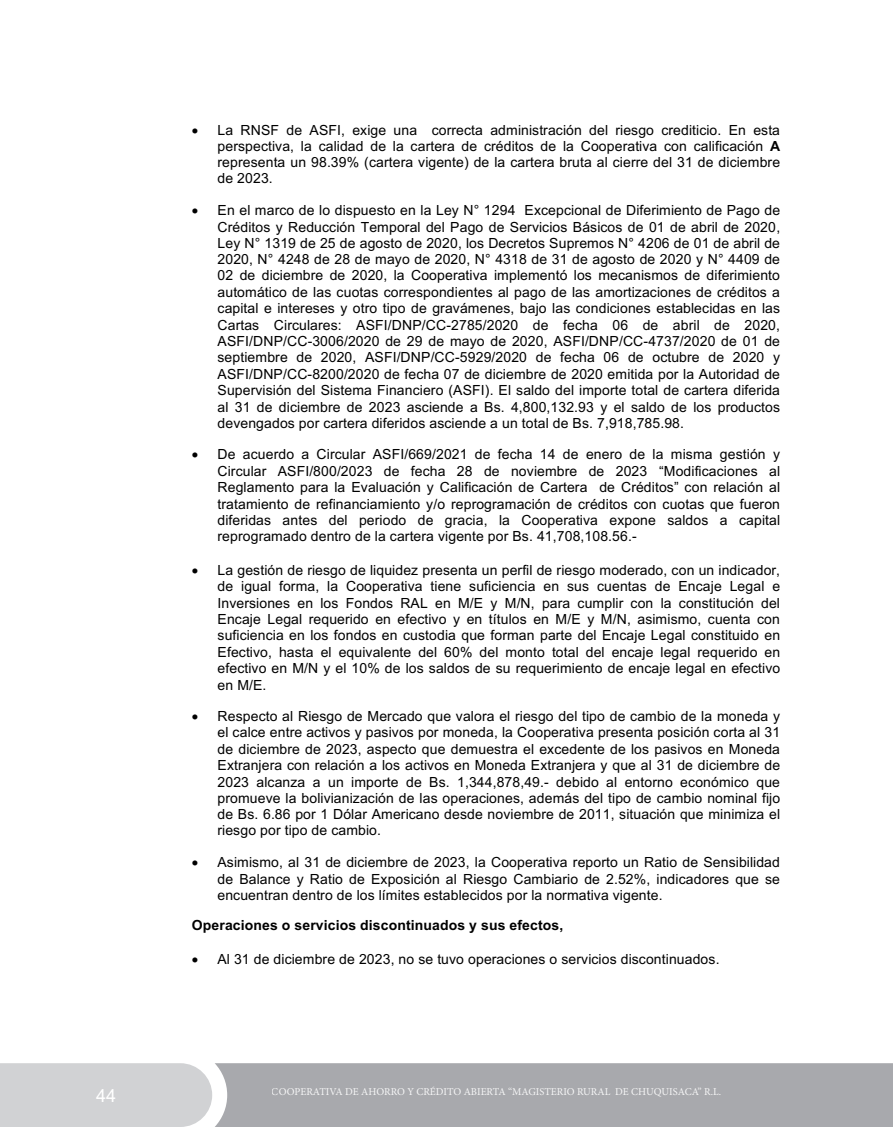
<style>
.page{position:relative;width:893px;height:1127px;background:#fff}
.page>*{position:absolute;margin:0;border:0;box-sizing:border-box;transform-origin:0 0}
.t1{font:18px "Arial";color:#fff}
.t2{font:13.95px/16.4px "Arial";letter-spacing:.01em;color:#000;text-align:justify}
.t3{font:700 13.95px "Arial";letter-spacing:.01em;color:#000}
.t4{font:10.5px "Minion Pro";color:#fff}
.s1{font-weight:700}
</style>
<div class="page">
<div style="left:215px;top:1063px;width:677px;height:64px;background:#a8a9ad"></div>
<div style="left:0;top:1063px;width:212px;height:64px;background:#d1d2d4"></div>
<svg style="left:892px;top:1063px;width:1px;height:64px"></svg>
<p class="t2" style="left:218px;top:121px;width:564px;text-indent:-26px">• La RNSF de ASFI, exige una correcta administración del riesgo crediticio. En esta perspectiva, la calidad de la cartera de créditos de la Cooperativa con calificación <span class="s1">A </span>representa un 98.39% (cartera vigente) de la cartera bruta al cierre del 31 de diciembre de 2023.</p>
<p class="t2" style="left:217px;top:202px;width:564px;text-indent:-26px">• En el marco de lo dispuesto en la Ley N° 1294 Excepcional de Diferimiento de Pago de Créditos y Reducción Temporal del Pago de Servicios Básicos de 01 de abril de 2020, Ley N° 1319 de 25 de agosto de 2020, los Decretos Supremos N° 4206 de 01 de abril de 2020, N° 4248 de 28 de mayo de 2020, N° 4318 de 31 de agosto de 2020 y N° 4409 de 02 de diciembre de 2020, la Cooperativa implementó los mecanismos de diferimiento automático de las cuotas correspondientes al pago de las amortizaciones de créditos a capital e intereses y otro tipo de gravámenes, bajo las condiciones establecidas en las Cartas Circulares: ASFI/DNP/CC-2785/2020 de fecha 06 de abril de 2020, ASFI/DNP/CC-3006/2020 de 29 de mayo de 2020, ASFI/DNP/CC-4737/2020 de 01 de septiembre de 2020, ASFI/DNP/CC-5929/2020 de fecha 06 de octubre de 2020 y ASFI/DNP/CC-8200/2020 de fecha 07 de diciembre de 2020 emitida por la Autoridad de Supervisión del Sistema Financiero (ASFI). El saldo del importe total de cartera diferida al 31 de diciembre de 2023 asciende a Bs. 4,800,132.93 y el saldo de los productos devengados por cartera diferidos asciende a un total de Bs. 7,918,785.98.</p>
<p class="t2" style="left:217px;top:446px;width:564px;text-indent:-26px">• De acuerdo a Circular ASFI/669/2021 de fecha 14 de enero de la misma gestión y Circular ASFI/800/2023 de fecha 28 de noviembre de 2023 “Modificaciones al Reglamento para la Evaluación y Calificación de Cartera de Créditos” con relación al tratamiento de refinanciamiento y/o reprogramación de créditos con cuotas que fueron diferidas antes del periodo de gracia, la Cooperativa expone saldos a capital reprogramado dentro de la cartera vigente por Bs. 41,708,108.56.-</p>
<p class="t2" style="left:218px;top:562px;width:564px;text-indent:-26px">• La gestión de riesgo de liquidez presenta un perfil de riesgo moderado, con un indicador, de igual forma, la Cooperativa tiene suficiencia en sus cuentas de Encaje Legal e Inversiones en los Fondos RAL en M/E y M/N, para cumplir con la constitución del Encaje Legal requerido en efectivo y en títulos en M/E y M/N, asimismo, cuenta con suficiencia en los fondos en custodia que forman parte del Encaje Legal constituido en Efectivo, hasta el equivalente del 60% del monto total del encaje legal requerido en efectivo en M/N y el 10% de los saldos de su requerimiento de encaje legal en efectivo en M/E.</p>
<p class="t2" style="left:217px;top:708px;width:564px;text-indent:-26px">• Respecto al Riesgo de Mercado que valora el riesgo del tipo de cambio de la moneda y el calce entre activos y pasivos por moneda, la Cooperativa presenta posición corta al 31 de diciembre de 2023, aspecto que demuestra el excedente de los pasivos en Moneda Extranjera con relación a los activos en Moneda Extranjera y que al 31 de diciembre de 2023 alcanza a un importe de Bs. 1,344,878,49.- debido al entorno económico que promueve la bolivianización de las operaciones, además del tipo de cambio nominal fijo de Bs. 6.86 por 1 Dólar Americano desde noviembre de 2011, situación que minimiza el riesgo por tipo de cambio.</p>
<p class="t2" style="left:217px;top:854px;width:564px;text-indent:-26px">• Asimismo, al 31 de diciembre de 2023, la Cooperativa reporto un Ratio de Sensibilidad de Balance y Ratio de Exposición al Riesgo Cambiario de 2.52%, indicadores que se encuentran dentro de los límites establecidos por la normativa vigente.</p>
<p class="t3" style="left:192px;top:915px;width:373px">Operaciones o servicios discontinuados y sus efectos,</p>
<p class="t2" style="left:192px;top:951px;width:529px">• Al 31 de diciembre de 2023, no se tuvo operaciones o servicios discontinuados.</p>
<p class="t1" style="left:96px;top:1083px;width:22px">44</p>
<p class="t4" style="left:272px;top:1084px;width:451px">COOPERATIVA DE AHORRO Y CRÉDITO ABIERTA “MAGISTERIO RURAL DE CHUQUISACA” R.L.</p>
</div>
